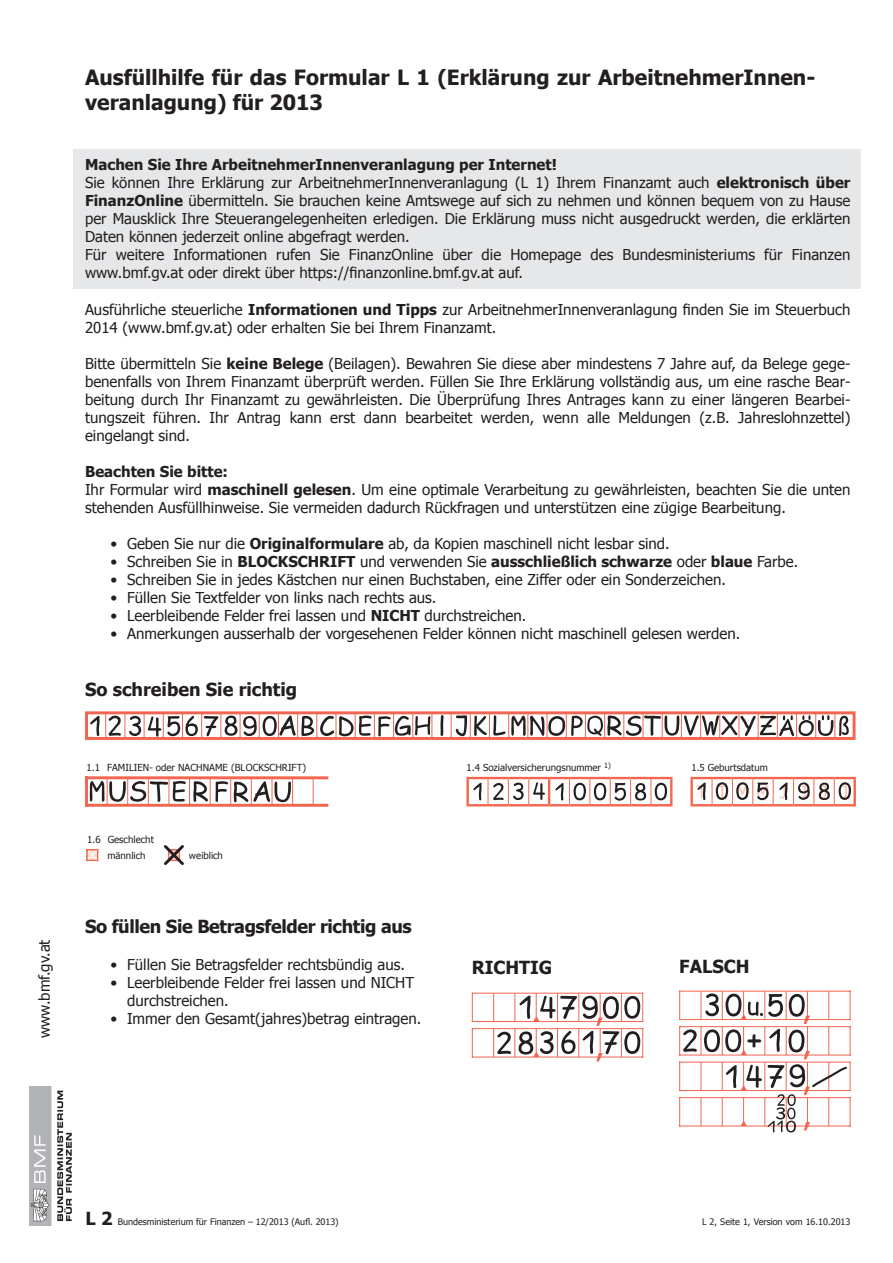
<style>
.page{position:relative;width:893px;height:1263px;background:#fff}
.page>*{position:absolute;margin:0;border:0;box-sizing:border-box;transform-origin:0 0}
.t1{font:32.4px "Comic Sans MS";color:#231f20}
.t2{font:700 21px/25.2px "Tahoma";color:#231f20}
.t3{font:700 18px "Tahoma";letter-spacing:-.01em;color:#231f20}
.t4{font:16.8px "Tahoma";letter-spacing:.575em;color:#fabeaa}
.t5{font:15px/18px "Tahoma";color:#231f20}
.t6{font:9.75px "Tahoma";color:#231f20}
.t7{font:9.6px "Tahoma";color:#231f20}
.t8{font:9px "Tahoma";color:#231f20}
.s1{font-weight:700}
.s2{font-weight:700;font-size:18px}
</style>
<div class="page">
<div style="left:73px;top:149px;width:788px;height:140px;background:#e6e7e9"></div>
<img style="left:30px;top:1086px;width:41px;height:140px">
<svg style="left:440px;top:715px;width:3px;height:21px"></svg>
<div style="left:85px;top:711px;width:770px;height:29px;border:3px solid #f26651"></div>
<svg style="left:90px;top:713px;width:342px;height:25px"></svg>
<svg style="left:451px;top:713px;width:398px;height:25px"></svg>
<hr style="left:85px;top:778px;width:3px;height:27px;background:#f26651">
<hr style="left:86px;top:804px;width:241px;height:3px;background:#f26651">
<hr style="left:86px;top:776px;width:241px;height:3px;background:#f26651">
<svg style="left:313px;top:779px;width:1px;height:25px"></svg>
<svg style="left:90px;top:779px;width:203px;height:25px"></svg>
<svg style="left:472px;top:994px;width:1px;height:27px"></svg>
<hr style="left:472px;top:1021px;width:171px;height:1px;background:#f26651">
<hr style="left:472px;top:993px;width:171px;height:1px;background:#f26651">
<svg style="left:472px;top:1029px;width:1px;height:28px"></svg>
<hr style="left:472px;top:1057px;width:171px;height:1px;background:#f26651">
<hr style="left:472px;top:1028px;width:171px;height:1px;background:#f26651">
<svg style="left:493px;top:993px;width:150px;height:68px"></svg>
<svg style="left:679px;top:991px;width:172px;height:141px"></svg>
<svg style="left:164px;top:845px;width:20px;height:20px"></svg>
<svg style="left:86px;top:849px;width:13px;height:13px"></svg>
<div style="left:181px;top:851px;width:8px;height:9px;background:#fff"></div>
<hr style="left:466px;top:777px;width:22px;height:2px;background:#f26651">
<hr style="left:466px;top:779px;width:3px;height:25px;background:#f26651">
<hr style="left:488px;top:777px;width:20px;height:2px;background:#f26651">
<hr style="left:508px;top:777px;width:21px;height:2px;background:#f26651">
<hr style="left:529px;top:777px;width:20px;height:2px;background:#f26651">
<hr style="left:549px;top:777px;width:20px;height:2px;background:#f26651">
<hr style="left:569px;top:777px;width:21px;height:2px;background:#f26651">
<hr style="left:590px;top:777px;width:20px;height:2px;background:#f26651">
<hr style="left:610px;top:777px;width:21px;height:2px;background:#f26651">
<hr style="left:631px;top:777px;width:20px;height:2px;background:#f26651">
<hr style="left:651px;top:777px;width:21px;height:2px;background:#f26651">
<hr style="left:690px;top:777px;width:22px;height:2px;background:#f26651">
<hr style="left:712px;top:777px;width:20px;height:2px;background:#f26651">
<hr style="left:732px;top:777px;width:21px;height:2px;background:#f26651">
<hr style="left:753px;top:777px;width:20px;height:2px;background:#f26651">
<hr style="left:773px;top:777px;width:20px;height:2px;background:#f26651">
<hr style="left:793px;top:777px;width:21px;height:2px;background:#f26651">
<hr style="left:814px;top:777px;width:20px;height:2px;background:#f26651">
<hr style="left:834px;top:777px;width:22px;height:2px;background:#f26651">
<hr style="left:466px;top:804px;width:22px;height:2px;background:#f26651">
<hr style="left:529px;top:804px;width:20px;height:2px;background:#f26651">
<hr style="left:549px;top:804px;width:20px;height:2px;background:#f26651">
<hr style="left:651px;top:804px;width:21px;height:2px;background:#f26651">
<hr style="left:690px;top:804px;width:22px;height:2px;background:#f26651">
<hr style="left:712px;top:804px;width:20px;height:2px;background:#f26651">
<hr style="left:732px;top:804px;width:21px;height:2px;background:#f26651">
<hr style="left:753px;top:804px;width:20px;height:2px;background:#f26651">
<hr style="left:773px;top:804px;width:20px;height:2px;background:#f26651">
<hr style="left:793px;top:804px;width:21px;height:2px;background:#f26651">
<hr style="left:814px;top:804px;width:20px;height:2px;background:#f26651">
<hr style="left:834px;top:804px;width:22px;height:2px;background:#f26651">
<hr style="left:548px;top:779px;width:2px;height:25px;background:#f26651">
<hr style="left:690px;top:779px;width:3px;height:25px;background:#f26651">
<hr style="left:670px;top:779px;width:2px;height:25px;background:#f26651">
<hr style="left:853px;top:779px;width:3px;height:25px;background:#f26651">
<svg style="left:473px;top:783px;width:9px;height:17px"></svg>
<svg style="left:488px;top:779px;width:57px;height:28px"></svg>
<svg style="left:555px;top:779px;width:112px;height:28px"></svg>
<svg style="left:697px;top:783px;width:9px;height:17px"></svg>
<svg style="left:712px;top:779px;width:75px;height:25px"></svg>
<svg style="left:793px;top:779px;width:58px;height:25px"></svg>
<p class="t5" style="left:35px;top:1038px;width:100px;rotate:-90deg">www.bmf.gv.at</p>
<h2 class="t2" style="left:85px;top:64px;width:732px">Ausfüllhilfe für das Formular L 1 (Erklärung zur ArbeitnehmerInnen&shy;veranlagung) für 2013</h2>
<p class="t5" style="left:85px;top:154px;width:767px"><span class="s1">Machen Sie Ihre ArbeitnehmerInnenveranlagung per Internet!<br></span>Sie können Ihre Erklärung zur ArbeitnehmerInnenveranlagung (L 1) Ihrem Finanzamt auch <span class="s1">elektronisch über FinanzOnline</span> übermitteln. Sie brauchen keine Amtswege auf sich zu nehmen und können bequem von zu Hause per Mausklick Ihre Steuerangelegenheiten erledigen. Die Erklärung muss nicht ausgedruckt werden, die erklärten Daten können jederzeit online abgefragt werden.<br>Für weitere Informationen rufen Sie FinanzOnline über die Homepage des Bundesministeriums für Finanzen www.bmf.gv.at oder direkt über https://finanzonline.bmf.gv.at auf.</p>
<p class="t5" style="left:85px;top:300px;width:767px">Ausführliche steuerliche <span class="s1">Informationen und Tipps</span> zur ArbeitnehmerInnenveranlagung finden Sie im Steuerbuch<br>2014 (www.bmf.gv.at) oder erhalten Sie bei Ihrem Finanzamt.</p>
<p class="t5" style="left:85px;top:354px;width:767px;text-align:justify">Bitte übermitteln Sie <span class="s1">keine Belege</span> (Beilagen). Bewahren Sie diese aber mindestens 7 Jahre auf, da Belege gege&shy;benenfalls von Ihrem Finanzamt überprüft werden. Füllen Sie Ihre Erklärung vollständig aus, um eine rasche Bear&shy;beitung durch Ihr Finanzamt zu gewährleisten. Die Überprüfung Ihres Antrages kann zu einer längeren Bearbei&shy;tungszeit führen. Ihr Antrag kann erst dann bearbeitet werden, wenn alle Meldungen (z.B. Jahreslohnzettel) eingelangt sind.</p>
<p class="t5" style="left:85px;top:462px;width:767px"><span class="s1">Beachten Sie bitte:<br></span>Ihr Formular wird <span class="s1">maschinell gelesen</span>. Um eine optimale Verarbeitung zu gewährleisten, beachten Sie die unten stehenden Ausfüllhinweise. Sie vermeiden dadurch Rückfragen und unterstützen eine zügige Bearbeitung.</p>
<p class="t5" style="left:111px;top:534px;width:561px">• Geben Sie nur die <span class="s1">Originalformulare</span> ab, da Kopien maschinell nicht lesbar sind.</p>
<p class="t5" style="left:111px;top:552px;width:689px">• Schreiben Sie in <span class="s1">BLOCKSCHRIFT</span> und verwenden Sie <span class="s1">ausschließlich schwarze</span> oder <span class="s1">blaue</span> Farbe.</p>
<p class="t5" style="left:111px;top:570px;width:617px">• Schreiben Sie in jedes Kästchen nur einen Buchstaben, eine Ziffer oder ein Sonderzeichen.</p>
<p class="t5" style="left:111px;top:588px;width:327px">• Füllen Sie Textfelder von links nach rechts aus.</p>
<p class="t5" style="left:111px;top:606px;width:417px">• Leerbleibende Felder frei lassen und <span class="s1">NICHT</span> durchstreichen.</p>
<p class="t5" style="left:111px;top:624px;width:631px">• Anmerkungen ausserhalb der vorgesehenen Felder können nicht maschinell gelesen werden.</p>
<p class="t3" style="left:85px;top:677px;width:214px">So schreiben Sie richtig</p>
<p class="t7" style="left:467px;top:761px;width:146px">1.4 Sozialversicherungsnummer <sup>1)</sup></p>
<p class="t7" style="left:691px;top:761px;width:78px">1.5 Geburtsdatum</p>
<p class="t4" style="left:697px;top:781px;width:153px">TTMMJ J J J</p>
<p class="t6" style="left:87px;top:761px;width:221px">1.1 FAMILIEN- oder NACHNAME (BLOCKSCHRIFT)</p>
<p class="t6" style="left:396px;top:766px;width:186px">1.4 Versicherungsnr.<sup>1</sup>)1 .5 G eburtsdatum</p>
<p class="t6" style="left:87px;top:833px;width:68px">1.6 Geschlecht</p>
<p class="t7" style="left:108px;top:849px;width:47px">männlichw</p>
<p class="t7" style="left:183px;top:849px;width:41px">hweiblich</p>
<p class="t3" style="left:85px;top:913px;width:328px">So füllen Sie Betragsfelder richtig aus</p>
<p class="t5" style="left:111px;top:955px;width:296px">• Füllen Sie Betragsfelder rechtsbündig aus.</p>
<p class="t5" style="left:127px;top:973px;width:289px;text-indent:-16px">• Leerbleibende Felder frei lassen und NICHT durchstreichen.</p>
<p class="t5" style="left:111px;top:1009px;width:312px">• Immer den Gesamt(jahres)betrag eintragen.</p>
<p class="t3" style="left:472px;top:954px;width:82px">RICHTIG</p>
<p class="t3" style="left:679px;top:954px;width:72px">FALSCH</p>
<h1 class="t1" style="left:747px;top:1015px;width:17px">+</h1>
<p class="t8" style="left:86px;top:1215px;width:255px"><span class="s2">L 2</span> Bundesministerium für Finanzen – 12/2013 (Aufl. 2013)</p>
<p class="t8" style="left:702px;top:1215px;width:150px">L 2, Seite 1, Version vom 16.10.2013</p>
</div>
